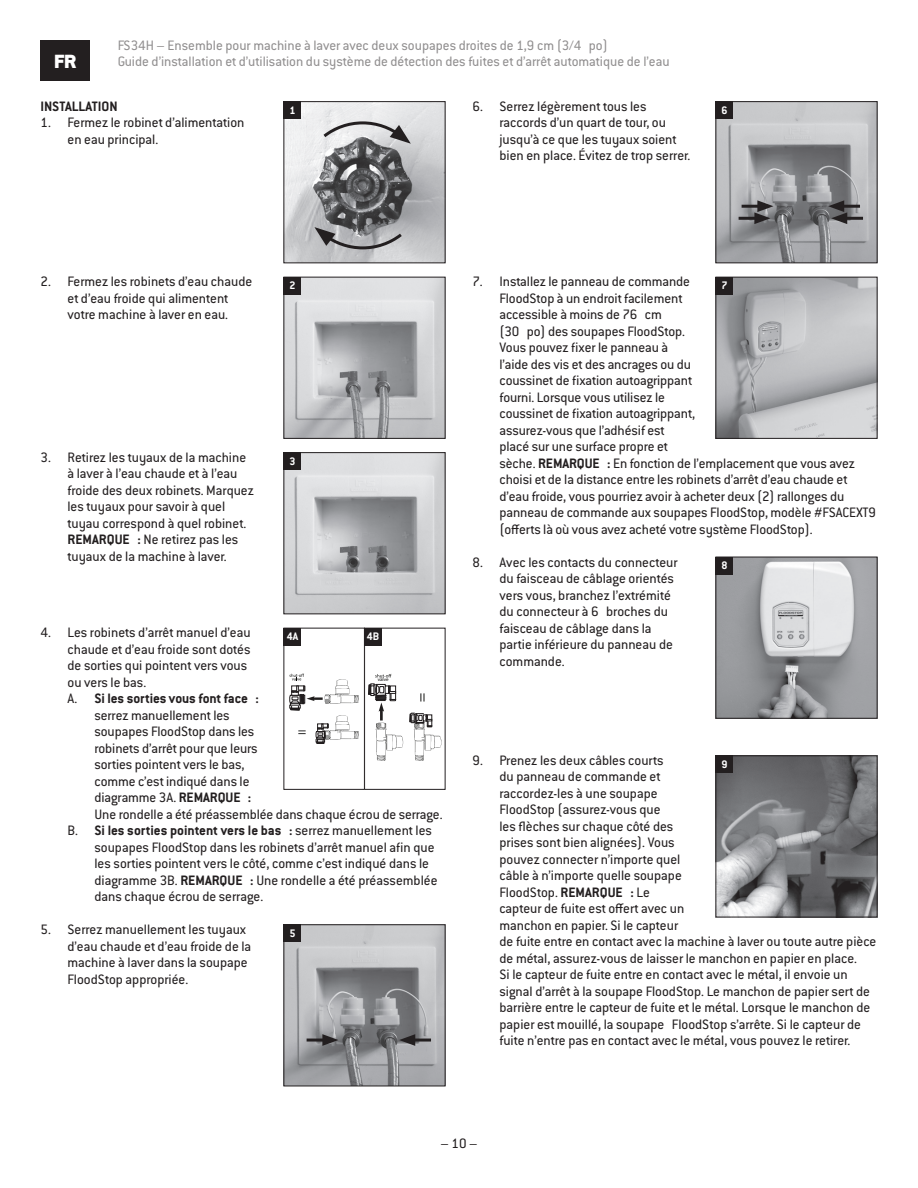
<style>
.page{position:relative;width:918px;height:1188px;background:#fff}
.page>*{position:absolute;margin:0;border:0;box-sizing:border-box;transform-origin:0 0}
.Body_Copy{font:900 21px "Conduit ITC Std";color:#fff}
.Body_Copy_with_Numbers{font:15px/16.5px "Conduit ITC Std";color:#231f20}
.Body_Copy-2{font:700 15px "Conduit ITC Std";letter-spacing:-.005em;color:#231f20}
.t1{font:700 12px "Conduit ITC Std";color:#fff}
.t2{font:4.95px "Myriad Pro";color:#050504}
.s1{font-weight:700}
</style>
<div class="page">
<div style="left:40px;top:40px;width:50px;height:41px;background:#231f20"></div>
<img style="left:286px;top:279px;width:158px;height:158px">
<div style="left:284px;top:277px;width:17px;height:18px;background:#231f20"></div>
<img style="left:286px;top:454px;width:158px;height:158px">
<div style="left:284px;top:452px;width:162px;height:162px;border:1px solid #231f20"></div>
<div style="left:284px;top:452px;width:17px;height:18px;background:#231f20"></div>
<svg style="left:289px;top:674px;width:70px;height:70px"></svg>
<div style="left:284px;top:628px;width:17px;height:18px;background:#231f20"></div>
<svg style="left:420px;top:693px;width:5px;height:9px"></svg>
<svg style="left:375px;top:674px;width:16px;height:4px"></svg>
<svg style="left:368px;top:684px;width:35px;height:77px"></svg>
<svg style="left:410px;top:713px;width:31px;height:48px"></svg>
<div style="left:364px;top:628px;width:82px;height:162px;border:1px solid #231f20"></div>
<div style="left:364px;top:628px;width:18px;height:18px;background:#231f20"></div>
<img style="left:286px;top:103px;width:158px;height:158px">
<div style="left:284px;top:101px;width:162px;height:162px;border:1px solid #231f20"></div>
<div style="left:284px;top:101px;width:17px;height:18px;background:#231f20"></div>
<svg style="left:314px;top:120px;width:97px;height:131px;background:#8b8b8d"></svg>
<img style="left:718px;top:279px;width:158px;height:158px">
<div style="left:716px;top:277px;width:162px;height:162px;border:1px solid #231f20"></div>
<div style="left:716px;top:277px;width:17px;height:18px;background:#231f20"></div>
<img style="left:718px;top:559px;width:158px;height:158px">
<div style="left:716px;top:557px;width:162px;height:162px;border:1px solid #231f20"></div>
<div style="left:716px;top:557px;width:17px;height:18px;background:#231f20"></div>
<img style="left:718px;top:757px;width:158px;height:158px">
<div style="left:716px;top:755px;width:162px;height:162px;border:1px solid #231f20"></div>
<div style="left:716px;top:755px;width:17px;height:18px;background:#231f20"></div>
<img style="left:286px;top:926px;width:158px;height:158px">
<div style="left:284px;top:924px;width:162px;height:162px;border:1px solid #231f20"></div>
<div style="left:284px;top:924px;width:17px;height:18px;background:#231f20"></div>
<hr style="left:307px;top:1039px;width:21px;height:3px;background:#231f20">
<svg style="left:322px;top:1034px;width:16px;height:12px"></svg>
<hr style="left:410px;top:1039px;width:21px;height:3px;background:#231f20">
<svg style="left:399px;top:1034px;width:16px;height:12px"></svg>
<img style="left:718px;top:103px;width:158px;height:158px">
<div style="left:716px;top:101px;width:162px;height:162px;border:1px solid #231f20"></div>
<div style="left:716px;top:101px;width:17px;height:18px;background:#231f20"></div>
<hr style="left:739px;top:217px;width:21px;height:3px;background:#231f20">
<hr style="left:842px;top:217px;width:21px;height:3px;background:#231f20">
<hr style="left:742px;top:205px;width:21px;height:3px;background:#231f20">
<svg style="left:754px;top:200px;width:19px;height:24px"></svg>
<hr style="left:839px;top:205px;width:21px;height:3px;background:#231f20">
<svg style="left:828px;top:200px;width:19px;height:24px"></svg>
<p class="Body_Copy_with_Numbers" style="left:117px;top:37px;width:492px">FS34H – Ensemble pour machine à laver avec deux soupapes droites de 1,9 cm (3/4 po)</p>
<p class="Body_Copy" style="left:54px;top:49px;width:24px">FR</p>
<p class="Body_Copy_with_Numbers" style="left:117px;top:53px;width:554px">Guide d’installation et d’utilisation du système de détection des fuites et d’arrêt automatique de l’eau</p>
<p class="Body_Copy-2" style="left:40px;top:97px;width:79px">INSTALLATION</p>
<p class="Body_Copy_with_Numbers" style="left:68px;top:114px;width:178px;text-indent:-27px">1. Fermez le robinet d’alimentation en eau principal.</p>
<p class="Body_Copy_with_Numbers" style="left:500px;top:97px;width:192px;text-indent:-27px">6. Serrez légèrement tous les raccords d’un quart de tour, ou jusqu’à ce que les tuyaux soient bien en place. Évitez de trop serrer.</p>
<p class="t1" style="left:289px;top:103px;width:8px">1</p>
<p class="t1" style="left:721px;top:103px;width:8px">6</p>
<p class="Body_Copy_with_Numbers" style="left:40px;top:273px;width:213px;text-align:center">2. Fermez les robinets d’eau chaude et d’eau froide qui alimentent<br>votre machine à laver en eau.</p>
<p class="t1" style="left:289px;top:278px;width:8px">2</p>
<p class="Body_Copy_with_Numbers" style="left:68px;top:448px;width:188px;text-indent:-27px">3. Retirez les tuyaux de la machine à laver à l’eau chaude et à l’eau froide des deux robinets. Marquez les tuyaux pour savoir à quel tuyau correspond à quel robinet.<br><span class="s1">REMARQUE :</span> Ne retirez pas les tuyaux de la machine à laver.</p>
<p class="t1" style="left:289px;top:454px;width:8px">3</p>
<p class="Body_Copy_with_Numbers" style="left:68px;top:624px;width:185px;text-indent:-27px">4. Les robinets d’arrêt manuel d’eau chaude et d’eau froide sont dotés de sorties qui pointent vers vous ou vers le bas.</p>
<p class="Body_Copy_with_Numbers" style="left:94px;top:690px;width:350px;text-indent:-27px">A. <span class="s1">Si les sorties vous font face :<br></span>serrez manuellement les<br>soupapes FloodStop dans les<br>robinets d’arrêt pour que leurs<br>sorties pointent vers le bas,<br>comme c’est indiqué dans le<br>diagramme 3A. <span class="s1">REMARQUE :<br></span>Une rondelle a été préassemblée dans chaque écrou de serrage.</p>
<p class="Body_Copy_with_Numbers" style="left:94px;top:822px;width:345px;text-indent:-27px">B. <span class="s1">Si les sorties pointent vers le bas :</span> serrez manuellement les soupapes FloodStop dans les robinets d’arrêt manuel afin que les sorties pointent vers le côté, comme c’est indiqué dans le diagramme 3B. <span class="s1">REMARQUE :</span> Une rondelle a été préassemblée dans chaque écrou de serrage.</p>
<p class="Body_Copy_with_Numbers" style="left:68px;top:921px;width:185px;text-indent:-27px">5. Serrez manuellement les tuyaux d’eau chaude et d’eau froide de la machine à laver dans la soupape<br>FloodStop appropriée.</p>
<p class="t1" style="left:287px;top:629px;width:13px">4A</p>
<p class="t1" style="left:367px;top:629px;width:14px">4B</p>
<p class="t2" style="left:378px;top:677px;width:12px">valve</p>
<p class="t1" style="left:289px;top:926px;width:8px">5</p>
<p class="Body_Copy_with_Numbers" style="left:500px;top:273px;width:378px;text-indent:-27px">7. Installez le panneau de commande<br>FloodStop à un endroit facilement<br>accessible à moins de 76 cm<br>(30 po) des soupapes FloodStop.<br>Vous pouvez fixer le panneau à<br>l’aide des vis et des ancrages ou du<br>coussinet de fixation autoagrippant<br>fourni. Lorsque vous utilisez le<br>coussinet de fixation autoagrippant,<br>assurez-vous que l’adhésif est<br>placé sur une surface propre et<br>sèche. <span class="s1">REMARQUE :</span> En fonction de l’emplacement que vous avez choisi et de la distance entre les robinets d’arrêt d’eau chaude et d’eau froide, vous pourriez avoir à acheter deux (2) rallonges du panneau de commande aux soupapes FloodStop, modèle #FSACEXT9 (offerts là où vous avez acheté votre système FloodStop).</p>
<p class="Body_Copy_with_Numbers" style="left:500px;top:553px;width:180px;text-indent:-27px">8. Avec les contacts du connecteur du faisceau de câblage orientés vers vous, branchez l’extrémité du connecteur à 6 broches du faisceau de câblage dans la partie inférieure du panneau de commande.</p>
<p class="t1" style="left:721px;top:278px;width:8px">7</p>
<p class="t1" style="left:721px;top:558px;width:8px">8</p>
<p class="Body_Copy_with_Numbers" style="left:500px;top:751px;width:379px;text-indent:-27px">9. Prenez les deux câbles courts<br>du panneau de commande et<br>raccordez-les à une soupape<br>FloodStop (assurez-vous que<br>les flèches sur chaque côté des<br>prises sont bien alignées). Vous<br>pouvez connecter n’importe quel<br>câble à n’importe quelle soupape<br>FloodStop. <span class="s1">REMARQUE :</span> Le<br>capteur de fuite est offert avec un<br>manchon en papier. Si le capteur<br>de fuite entre en contact avec la machine à laver ou toute autre pièce de métal, assurez-vous de laisser le manchon en papier en place.<br>Si le capteur de fuite entre en contact avec le métal, il envoie un signal d’arrêt à la soupape FloodStop. Le manchon de papier sert de barrière entre le capteur de fuite et le métal. Lorsque le manchon de papier est mouillé, la soupape FloodStop s’arrête. Si le capteur de fuite n’entre pas en contact avec le métal, vous pouvez le retirer.</p>
<p class="t1" style="left:721px;top:757px;width:8px">9</p>
<p class="Body_Copy_with_Numbers" style="left:440px;top:1134px;width:39px">– 10 –</p>
</div>
